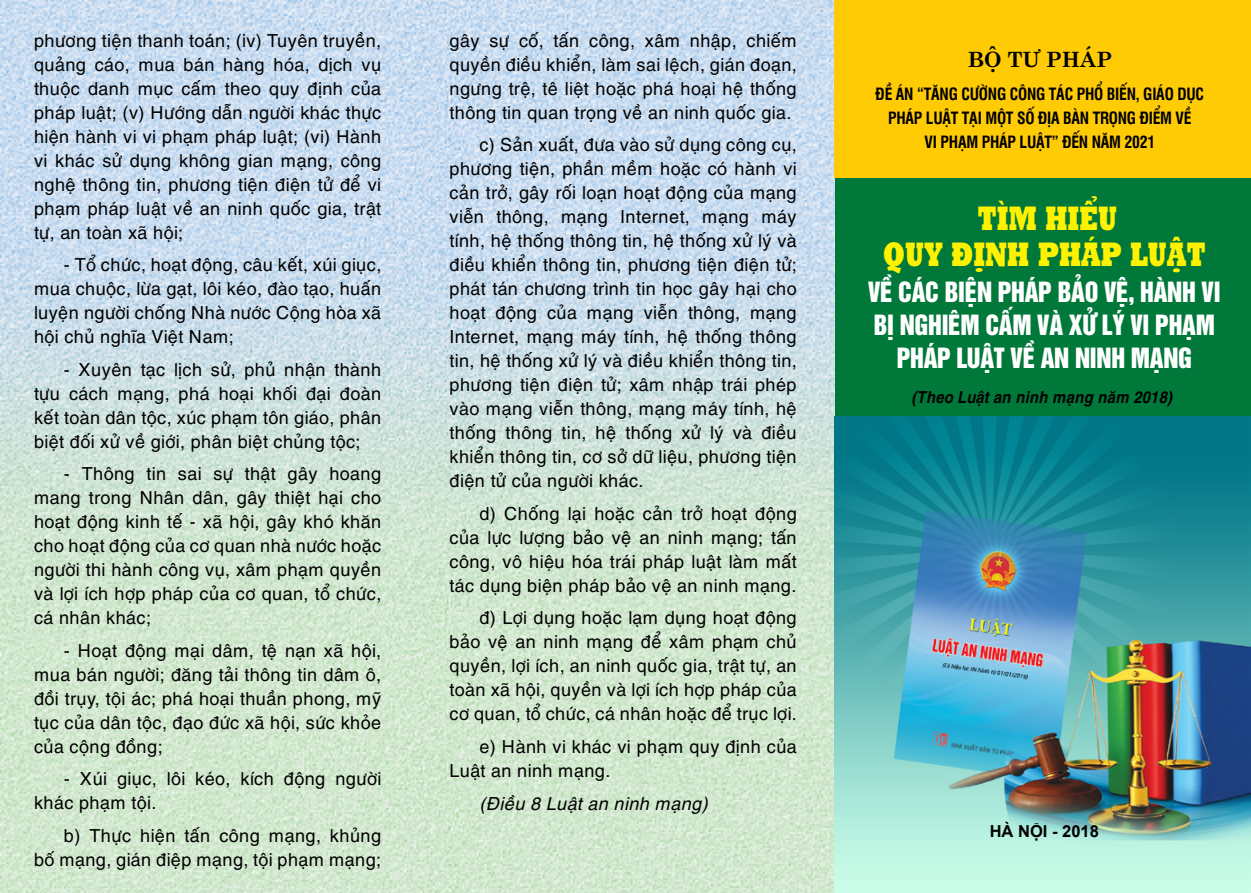
<style>
.page{position:relative;width:1251px;height:893px;background:#fff}
.page>*{position:absolute;margin:0;border:0;box-sizing:border-box;transform-origin:0 0}
.t1{font:34.5px/36px "UTM Rockwell";letter-spacing:-.01em;color:#fff200;text-align:center;scale:.75 1}
.t2{font:25.5px "UTM Helvet Ins";letter-spacing:-.01em;color:#fff}
.t3{font:700 21px "UTM Centur";color:#000}
.t4{font:18px/24px "UTM Helve";color:#000;text-align:justify}
.t5{font:italic 18px "UTM Helve";color:#000}
.t6{font:700 16.5px/24px "UTM Swiss Condensed";letter-spacing:-.015em;color:#000;text-align:center;scale:.95 1}
.t7{font:italic 700 16.5px "UTM Helve";letter-spacing:-.005em;color:#000;scale:.9 1}
.t8{font:700 16.5px "Arial";color:#000}
</style>
<div class="page">
<img style="left:0;top:0;width:835px;height:893px">
<div style="left:835px;top:163px;width:415px;height:271px;background:#00783a"></div>
<img style="left:833px;top:417px;width:417px;height:476px">
<div style="left:833px;top:0;width:417px;height:178px;background:#ffcb05"></div>
<p class="t4" style="left:34px;top:27px;width:349px">phương tiện thanh toán; (iv) Tuyên truyền, quảng cáo, mua bán hàng hóa, dịch vụ thuộc danh mục cấm theo quy định của pháp luật; (v) Hướng dẫn người khác thực hiện hành vi vi phạm pháp luật; (vi) Hành vi khác sử dụng không gian mạng, công nghệ thông tin, phương tiện điện tử để vi phạm pháp luật về an ninh quốc gia, trật tự, an toàn xã hội;</p>
<p class="t4" style="left:34px;top:251px;width:349px;text-indent:30px">- Tổ chức, hoạt động, câu kết, xúi giục, mua chuộc, lừa gạt, lôi kéo, đào tạo, huấn luyện người chống Nhà nước Cộng hòa xã hội chủ nghĩa Việt Nam;</p>
<p class="t4" style="left:34px;top:356px;width:349px;text-indent:30px">- Xuyên tạc lịch sử, phủ nhận thành tựu cách mạng, phá hoại khối đại đoàn kết toàn dân tộc, xúc phạm tôn giáo, phân biệt đối xử về giới, phân biệt chủng tộc;</p>
<p class="t4" style="left:34px;top:460px;width:349px;text-indent:30px">- Thông tin sai sự thật gây hoang mang trong Nhân dân, gây thiệt hại cho hoạt động kinh tế - xã hội, gây khó khăn cho hoạt động của cơ quan nhà nước hoặc người thi hành công vụ, xâm phạm quyền và lợi ích hợp pháp của cơ quan, tổ chức, cá nhân khác;</p>
<p class="t4" style="left:34px;top:637px;width:349px;text-indent:30px">- Hoạt động mại dâm, tệ nạn xã hội, mua bán người; đăng tải thông tin dâm ô, đồi trụy, tội ác; phá hoại thuần phong, mỹ tục của dân tộc, đạo đức xã hội, sức khỏe của cộng đồng;</p>
<p class="t4" style="left:34px;top:765px;width:349px;text-indent:30px">- Xúi giục, lôi kéo, kích động người khác phạm tội.</p>
<p class="t4" style="left:34px;top:822px;width:349px;text-align:right">b) Thực hiện tấn công mạng, khủng<br>bố mạng, gián điệp mạng, tội phạm mạng;</p>
<p class="t4" style="left:449px;top:27px;width:349px">gây sự cố, tấn công, xâm nhập, chiếm quyền điều khiển, làm sai lệch, gián đoạn, ngưng trệ, tê liệt hoặc phá hoại hệ thống thông tin quan trọng về an ninh quốc gia.</p>
<p class="t4" style="left:449px;top:131px;width:349px;text-indent:30px">c) Sản xuất, đưa vào sử dụng công cụ, phương tiện, phần mềm hoặc có hành vi cản trở, gây rối loạn hoạt động của mạng viễn thông, mạng Internet, mạng máy tính, hệ thống thông tin, hệ thống xử lý và điều khiển thông tin, phương tiện điện tử; phát tán chương trình tin học gây hại cho hoạt động của mạng viễn thông, mạng Internet, mạng máy tính, hệ thống thông tin, hệ thống xử lý và điều khiển thông tin, phương tiện điện tử; xâm nhập trái phép vào mạng viễn thông, mạng máy tính, hệ thống thông tin, hệ thống xử lý và điều khiển thông tin, cơ sở dữ liệu, phương tiện điện tử của người khác.</p>
<p class="t4" style="left:449px;top:499px;width:349px;text-indent:30px">d) Chống lại hoặc cản trở hoạt động của lực lượng bảo vệ an ninh mạng; tấn công, vô hiệu hóa trái pháp luật làm mất tác dụng biện pháp bảo vệ an ninh mạng.</p>
<p class="t4" style="left:449px;top:604px;width:349px;text-indent:30px">đ) Lợi dụng hoặc lạm dụng hoạt động bảo vệ an ninh mạng để xâm phạm chủ quyền, lợi ích, an ninh quốc gia, trật tự, an toàn xã hội, quyền và lợi ích hợp pháp của cơ quan, tổ chức, cá nhân hoặc để trục lợi.</p>
<p class="t4" style="left:449px;top:732px;width:349px;text-indent:30px">e) Hành vi khác vi phạm quy định của<br>Luật an ninh mạng.</p>
<p class="t5" style="left:479px;top:789px;width:230px">(Điều 8 Luật an ninh mạng)</p>
<p class="t3" style="left:967px;top:41px;width:146px">BỘ tư pháp</p>
<p class="t6" style="left:875px;top:81px;width:347px">ĐỀ ÁN “TĂNG CƯỜNG CÔNG TÁC PHỔ BIẾN, GIÁO DỤC<br>PHÁP LUẬT TẠI MỘT SỐ ĐỊA BÀN TRỌNG ĐIỂM VỀ<br>VI PHẠM PHÁP LUẬT” ĐẾN NĂM 2021</p>
<h1 class="t1" style="left:882px;top:198px;width:432px">TÌM HIỂU<br>QUY ĐỊNH PHÁP LUẬT</h1>
<h2 class="t2" style="left:868px;top:271px;width:89px">VỀ CÁC BIỆN</h2>
<h2 class="t2" style="left:997px;top:271px;width:15px">PHÁP</h2>
<h2 class="t2" style="left:1057px;top:271px;width:14px">BẢO</h2>
<h2 class="t2" style="left:1103px;top:271px;width:51px">VỆ , HÀNH</h2>
<h2 class="t2" style="left:1201px;top:271px;width:10px">VI</h2>
<h2 class="t2" style="left:873px;top:304px;width:40px">BỊ NGHIÊM</h2>
<h2 class="t2" style="left:985px;top:304px;width:186px">CẤM VÀ XỬ LÝ VI PHẠM</h2>
<h2 class="t2" style="left:896px;top:337px;width:15px">PHÁP</h2>
<h2 class="t2" style="left:956px;top:337px;width:132px">LUẬT VỀ AN NINH</h2>
<h2 class="t2" style="left:1130px;top:337px;width:16px">MẠNG</h2>
<p class="t7" style="left:911px;top:383px;width:291px">(Theo Luật an ninh mạng năm 2018)</p>
<p class="t8" style="left:989px;top:821px;width:111px">HÀ NỘI - 2018</p>
</div>
